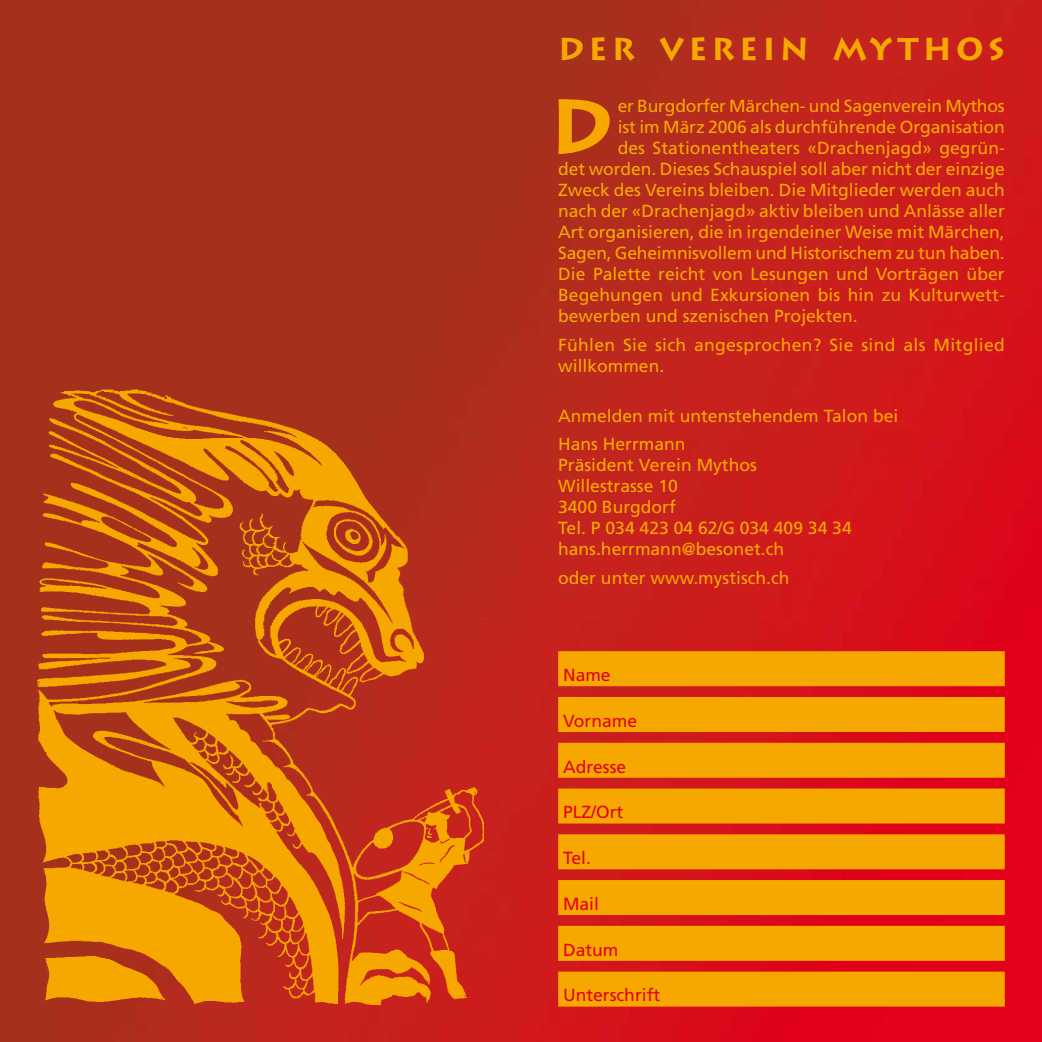
<style>
.page{position:relative;width:1042px;height:1042px;background:#fff}
.page>*{position:absolute;margin:0;border:0;box-sizing:border-box;transform-origin:0 0}
.t1{font:700 77px "Lithos Pro";color:#f7a800}
.t2{font:700 31.5px "Lithos Pro";letter-spacing:.135em;color:#f7a800}
.t3{font:17.5px/21px "Frutiger LT Std";color:#f7a800}
.t4{font:17.5px/21px "Frutiger LT Std";letter-spacing:.02em;color:#f7a800}
.t5{font:17.5px "Frutiger LT Std";color:#e2001a}
</style>
<div class="page">
<img style="left:0;top:0;width:1042px;height:1042px">
<img style="left:37px;top:389px;width:447px;height:616px">
<div style="left:558px;top:651px;width:447px;height:35px;background:#f7a800"></div>
<div style="left:558px;top:697px;width:447px;height:35px;background:#f7a800"></div>
<div style="left:558px;top:743px;width:447px;height:35px;background:#f7a800"></div>
<div style="left:558px;top:788px;width:447px;height:35px;background:#f7a800"></div>
<div style="left:558px;top:834px;width:447px;height:35px;background:#f7a800"></div>
<div style="left:558px;top:880px;width:447px;height:35px;background:#f7a800"></div>
<div style="left:558px;top:926px;width:447px;height:35px;background:#f7a800"></div>
<div style="left:558px;top:971px;width:447px;height:35px;background:#f7a800"></div>
<h2 class="t2" style="left:558px;top:30px;width:448px">DER VEREI N MYTHOS</h2>
<p class="t3" style="left:618px;top:96px;width:389px">er Burgdorfer Märchen- und Sagenverein Mythos</p>
<p class="t3" style="left:618px;top:117px;width:388px">ist im März 2006 als durchführende Organisation</p>
<p class="t3" style="left:618px;top:138px;width:389px">des Stationentheaters «Drachenjagd» gegrün-</p>
<p class="t3" style="left:558px;top:159px;width:448px">det worden. Dieses Schauspiel soll aber nicht der einzige</p>
<p class="t3" style="left:558px;top:180px;width:448px">Zweck des Vereins bleiben. Die M itglieder werden auch</p>
<p class="t3" style="left:558px;top:201px;width:448px">nach der «Drachenjagd» aktiv bleiben und Anlässe aller</p>
<p class="t3" style="left:558px;top:222px;width:448px">Art organisieren, die in irgendeiner Weise mit Märchen,</p>
<p class="t3" style="left:558px;top:243px;width:448px">Sagen, Geheimnisvollem und H istorischem zu tun haben.</p>
<p class="t3" style="left:558px;top:264px;width:448px">Die Palette reicht von Lesungen und Vorträgen über</p>
<p class="t3" style="left:558px;top:285px;width:448px">Begehungen und Exkursionen bis hin zu Kulturwett-</p>
<p class="t3" style="left:558px;top:306px;width:301px">bewerben und szenischen Projekten.</p>
<p class="t4" style="left:558px;top:334px;width:448px">Fühlen Sie sich angesprochen? Sie sind als M itglied willkommen.</p>
<h1 class="t1" style="left:549px;top:81px;width:65px">D</h1>
<p class="t3" style="left:558px;top:402px;width:342px;line-height:28.3px">Anmelden mit untenstehendem Talon bei<br>Hans Herrmann</p>
<p class="t3" style="left:558px;top:455px;width:295px">Präsident Verein Mythos<br>Willestrasse 10<br>3400 Burgdorf<br>Tel. P 034 423 04 62/G 034 409 34 34 hans.herrmann@besonet.ch</p>
<p class="t3" style="left:558px;top:567px;width:233px">oder unter www.mystisch.ch</p>
<p class="t5" style="left:563px;top:664px;width:49px">Name</p>
<p class="t5" style="left:563px;top:710px;width:76px">Vorname</p>
<p class="t5" style="left:563px;top:756px;width:65px">Adresse</p>
<p class="t5" style="left:563px;top:802px;width:62px">PLZ/Ort</p>
<p class="t5" style="left:563px;top:848px;width:29px">Tel.</p>
<p class="t5" style="left:563px;top:893px;width:37px">Mail</p>
<p class="t5" style="left:563px;top:939px;width:57px">Datum</p>
<p class="t5" style="left:563px;top:985px;width:99px">U nterschrift</p>
</div>
